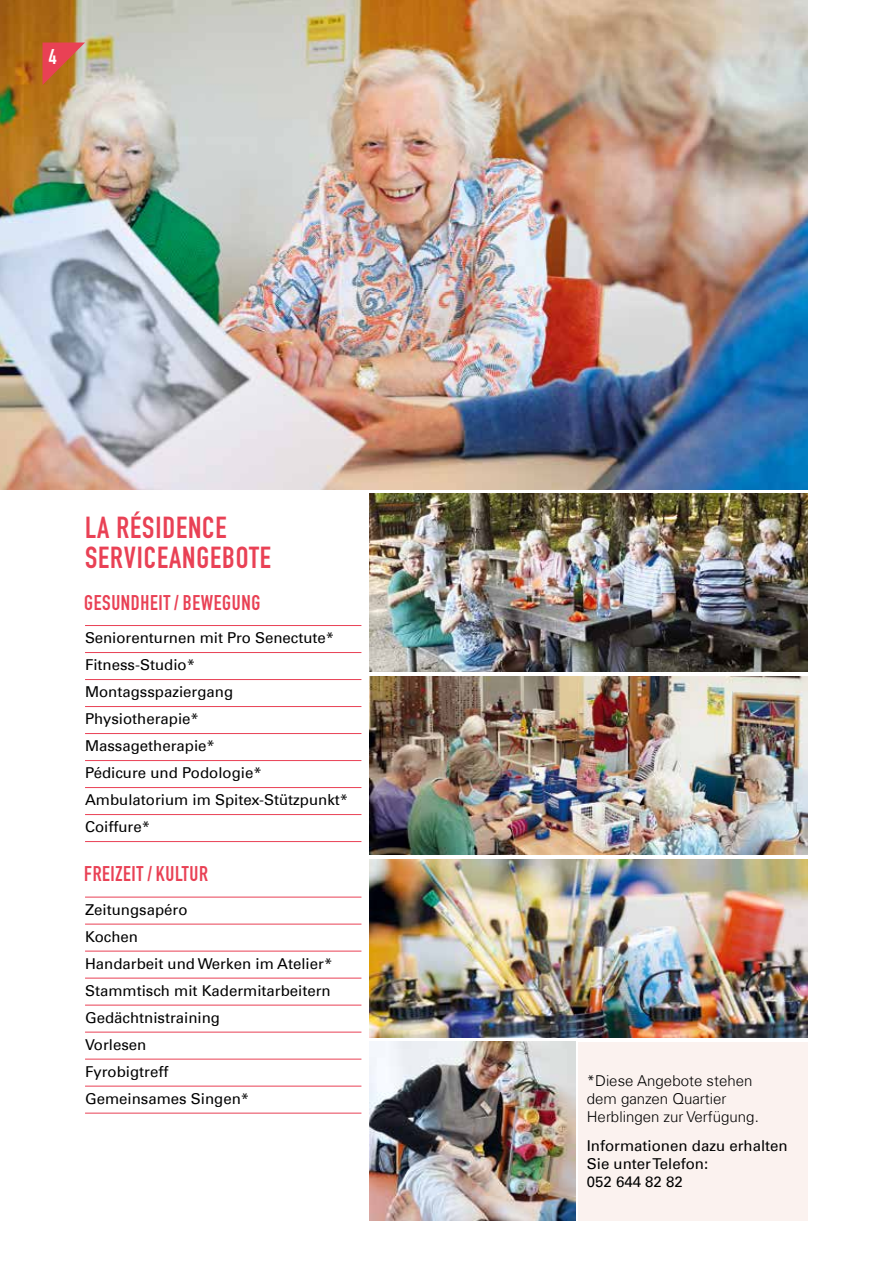
<style>
.page{position:relative;width:893px;height:1263px;background:#fff}
.page>*{position:absolute;margin:0;border:0;box-sizing:border-box;transform-origin:0 0}
.t1{font:30px/30px "DIN Engschrift Std";letter-spacing:.03em;color:#e94155}
.t2{font:21px "DIN Engschrift Std";letter-spacing:.03em;color:#e94155}
.t3{font:21px "DIN Engschrift Std";color:#fff}
.t4{font:15px/27px "Univers Com 55 Roman";color:#000}
.t5{font:300 15px/18px "Univers Com 45";color:#000}
</style>
<div class="page">
<img style="left:0;top:0;width:808px;height:489px">
<svg style="left:43px;top:43px;width:42px;height:42px;background:#d16c56"></svg>
<hr style="left:85px;top:625px;width:276px;height:1px;background:#e94155">
<hr style="left:85px;top:652px;width:276px;height:1px;background:#e94155">
<hr style="left:85px;top:679px;width:276px;height:1px;background:#e94155">
<hr style="left:85px;top:706px;width:276px;height:1px;background:#e94155">
<hr style="left:85px;top:733px;width:276px;height:1px;background:#e94155">
<hr style="left:85px;top:760px;width:276px;height:1px;background:#e94155">
<hr style="left:85px;top:787px;width:276px;height:1px;background:#e94155">
<hr style="left:85px;top:814px;width:276px;height:1px;background:#e94155">
<hr style="left:85px;top:841px;width:276px;height:1px;background:#e94155">
<hr style="left:85px;top:897px;width:276px;height:1px;background:#e94155">
<hr style="left:85px;top:924px;width:276px;height:1px;background:#e94155">
<hr style="left:85px;top:951px;width:276px;height:1px;background:#e94155">
<hr style="left:85px;top:978px;width:276px;height:1px;background:#e94155">
<hr style="left:85px;top:1005px;width:276px;height:1px;background:#e94155">
<hr style="left:85px;top:1032px;width:276px;height:1px;background:#e94155">
<hr style="left:85px;top:1059px;width:276px;height:1px;background:#e94155">
<hr style="left:85px;top:1086px;width:276px;height:1px;background:#e94155">
<hr style="left:85px;top:1113px;width:276px;height:1px;background:#e94155">
<img style="left:370px;top:859px;width:438px;height:178px">
<img style="left:370px;top:1042px;width:205px;height:178px">
<img style="left:370px;top:493px;width:438px;height:179px">
<img style="left:370px;top:676px;width:438px;height:179px">
<div style="left:578px;top:1042px;width:230px;height:178px;background:#fbf2ef"></div>
<h2 class="t3" style="left:49px;top:44px;width:9px">4</h2>
<h1 class="t1" style="left:85px;top:512px;width:187px">LA RÉSIDENCE<br>SERVICEANGEBOTE</h1>
<h2 class="t2" style="left:84px;top:590px;width:178px">GESUNDHEIT / BEWEGUNG</h2>
<p class="t4" style="left:85px;top:624px;width:265px">Seniorenturnen mit Pro Senectute*<br>Fitness-Studio*<br>Montagsspaziergang<br>Physiotherapie*<br>Massagetherapie*<br>Pédicure und Podologie*<br>Ambulatorium im Spitex-Stützpunkt*<br>Coiffure*</p>
<h2 class="t2" style="left:84px;top:861px;width:125px">FREIZEIT / KULTUR</h2>
<p class="t4" style="left:85px;top:896px;width:249px">Zeitungsapéro<br>Kochen<br>Handarbeit und Werken im Atelier*<br>Stammtisch mit Kadermitarbeitern<br>Gedächtnistraining<br>Vorlesen<br>Fyrobigtreff<br>Gemeinsames Singen*</p>
<p class="t5" style="left:587px;top:1072px;width:174px">*Diese Angebote stehen dem ganzen Quartier<br>Herblingen zur Verfügung.</p>
<p class="t4" style="left:587px;top:1136px;width:202px;line-height:18px">Informationen dazu erhalten<br>Sie unter Telefon:<br>052 644 82 82</p>
</div>
